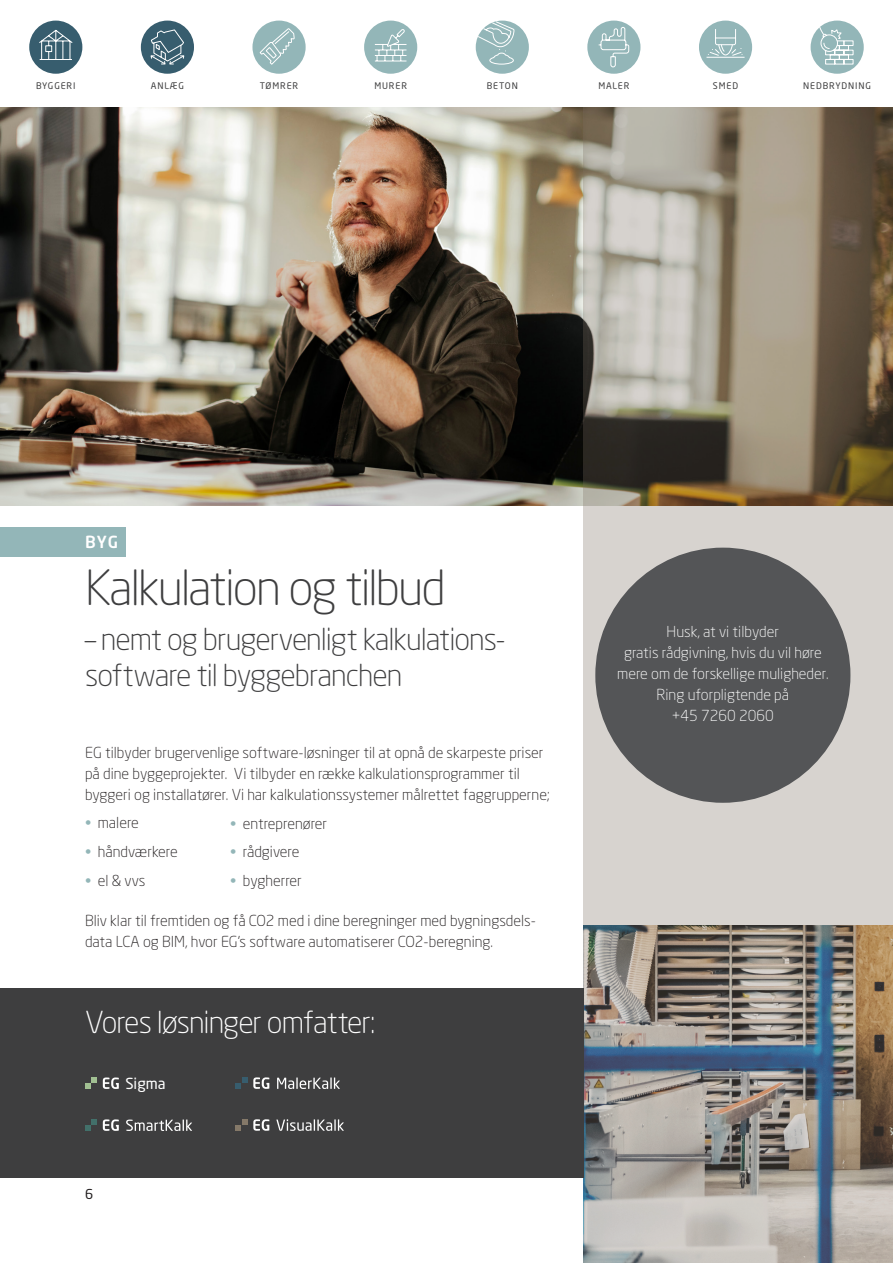
<style>
.page{position:relative;width:893px;height:1263px;background:#fff}
.page>*{position:absolute;margin:0;border:0;box-sizing:border-box;transform-origin:0 0}
.Overskrift_1{font:300 48px "Neo Sans Std";letter-spacing:-.045em;color:#3e3e3f}
.Overskrift_2{font:300 30px/36px "Neo Sans Std";letter-spacing:-.035em;color:#3e3e3f}
.Overskrift_2-2{font:300 30px "Neo Sans Std";letter-spacing:-.035em;color:#fff}
.Forrider{font:500 16.5px "Neo Sans Std";color:#fff}
.Brødtekst{font:300 15px/21px "Neo Sans Std";color:#231f20}
.Brødtekst-2{font:300 15px/21px "Neo Sans Std";color:#fff;text-align:center}
.t1{font:15px "Neo Sans Std";color:#fff}
.t2{font:13.5px "Neo Sans Std";color:#231f20}
.t3{font:9px "Neo Sans Std";letter-spacing:.1em;color:#3e3e3f}
.s1{color:#93b6b8}
</style>
<div class="page">
<img style="left:0;top:107px;width:584px;height:399px">
<svg style="left:584px;top:107px;width:309px;height:1156px;background:#a29c92"></svg>
<div style="left:0;top:989px;width:584px;height:189px;background:#3e3e3f"></div>
<div style="left:595px;top:548px;width:255px;height:255px;background:#545557;border-radius:50%"></div>
<svg style="left:85px;top:1078px;width:12px;height:11px"></svg>
<svg style="left:103px;top:1077px;width:16px;height:12px"></svg>
<svg style="left:85px;top:1119px;width:12px;height:12px"></svg>
<svg style="left:103px;top:1119px;width:16px;height:12px"></svg>
<svg style="left:126px;top:1119px;width:66px;height:12px"></svg>
<svg style="left:236px;top:1077px;width:11px;height:12px"></svg>
<svg style="left:253px;top:1077px;width:16px;height:12px"></svg>
<svg style="left:277px;top:1077px;width:63px;height:12px"></svg>
<svg style="left:236px;top:1119px;width:11px;height:12px"></svg>
<svg style="left:253px;top:1119px;width:16px;height:12px"></svg>
<svg style="left:276px;top:1119px;width:68px;height:12px"></svg>
<div style="left:587px;top:21px;width:53px;height:53px;background:#93b6b8;border-radius:50%"></div>
<svg style="left:598px;top:27px;width:32px;height:41px"></svg>
<div style="left:364px;top:21px;width:53px;height:53px;background:#93b6b8;border-radius:50%"></div>
<svg style="left:374px;top:29px;width:33px;height:33px"></svg>
<div style="left:29px;top:21px;width:53px;height:53px;background:#375d6e;border-radius:50%"></div>
<svg style="left:39px;top:29px;width:34px;height:31px"></svg>
<div style="left:141px;top:21px;width:53px;height:53px;background:#375d6e;border-radius:50%"></div>
<svg style="left:150px;top:29px;width:35px;height:36px"></svg>
<div style="left:811px;top:21px;width:53px;height:53px;background:#93b6b8;border-radius:50%"></div>
<svg style="left:818px;top:25px;width:36px;height:40px"></svg>
<div style="left:476px;top:21px;width:53px;height:53px;background:#93b6b8;border-radius:50%"></div>
<svg style="left:477px;top:20px;width:38px;height:45px"></svg>
<div style="left:252px;top:21px;width:54px;height:53px;background:#93b6b8;border-radius:50%"></div>
<svg style="left:259px;top:27px;width:36px;height:39px"></svg>
<div style="left:699px;top:21px;width:53px;height:53px;background:#93b6b8;border-radius:50%"></div>
<svg style="left:706px;top:28px;width:39px;height:30px"></svg>
<div style="left:0;top:527px;width:125px;height:29px;background:#93b6b8"></div>
<p class="t3" style="left:36px;top:80px;width:41px">BYGGERI</p>
<p class="t3" style="left:151px;top:80px;width:35px">ANLÆG</p>
<p class="t3" style="left:260px;top:80px;width:40px">TØMRER</p>
<p class="t3" style="left:374px;top:80px;width:34px">MURER</p>
<p class="t3" style="left:487px;top:80px;width:33px">BETON</p>
<p class="t3" style="left:598px;top:80px;width:33px">MALER</p>
<p class="t3" style="left:713px;top:80px;width:27px">SMED</p>
<p class="t3" style="left:803px;top:80px;width:69px">NEDBRYDNING</p>
<p class="Forrider" style="left:85px;top:531px;width:35px">BYG</p>
<p class="Overskrift_1" style="left:85px;top:559px;width:362px">Kalkulation og tilbud</p>
<p class="Overskrift_2" style="left:85px;top:621px;width:422px">– nemt og brugervenligt kalkulations&shy;software til byggebranchen</p>
<p class="Brødtekst" style="left:85px;top:741px;width:466px">EG tilbyder brugervenlige software-løsninger til at opnå de skarpeste priser på dine byggeprojekter. Vi tilbyder en række kalkulationsprogrammer til byggeri og installatører. Vi har kalkulationssystemer målrettet faggrupperne;</p>
<p class="Brødtekst" style="left:85px;top:812px;width:55px"><span class="s1">•</span> malere</p>
<p class="Brødtekst" style="left:85px;top:841px;width:94px"><span class="s1">•</span> håndværkere</p>
<p class="Brødtekst" style="left:85px;top:869px;width:62px"><span class="s1">•</span> el &amp; vvs</p>
<p class="Brødtekst" style="left:85px;top:909px;width:452px">Bliv klar til fremtiden og få CO2 med i dine beregninger med bygningsdels&shy;data LCA og BIM, hvor EG’s software automatiserer CO2-beregning.</p>
<p class="Brødtekst" style="left:230px;top:812px;width:99px"><span class="s1">•</span> entreprenører</p>
<p class="Brødtekst" style="left:230px;top:841px;width:71px"><span class="s1">•</span> rådgivere</p>
<p class="Brødtekst" style="left:230px;top:870px;width:73px"><span class="s1">•</span> bygherrer</p>
<p class="Overskrift_2-2" style="left:85px;top:1004px;width:292px">Vores løsninger omfatter:</p>
<p class="t1" style="left:125px;top:1074px;width:42px">Sigma</p>
<p class="t2" style="left:85px;top:1185px;width:10px">6</p>
<p class="Brødtekst-2" style="left:617px;top:621px;width:213px">Husk, at vi tilbyder<br>gratis rådgivning, hvis du vil høre mere om de forskellige muligheder.<br>Ring uforpligtende på<br>+45 7260 2060</p>
</div>
